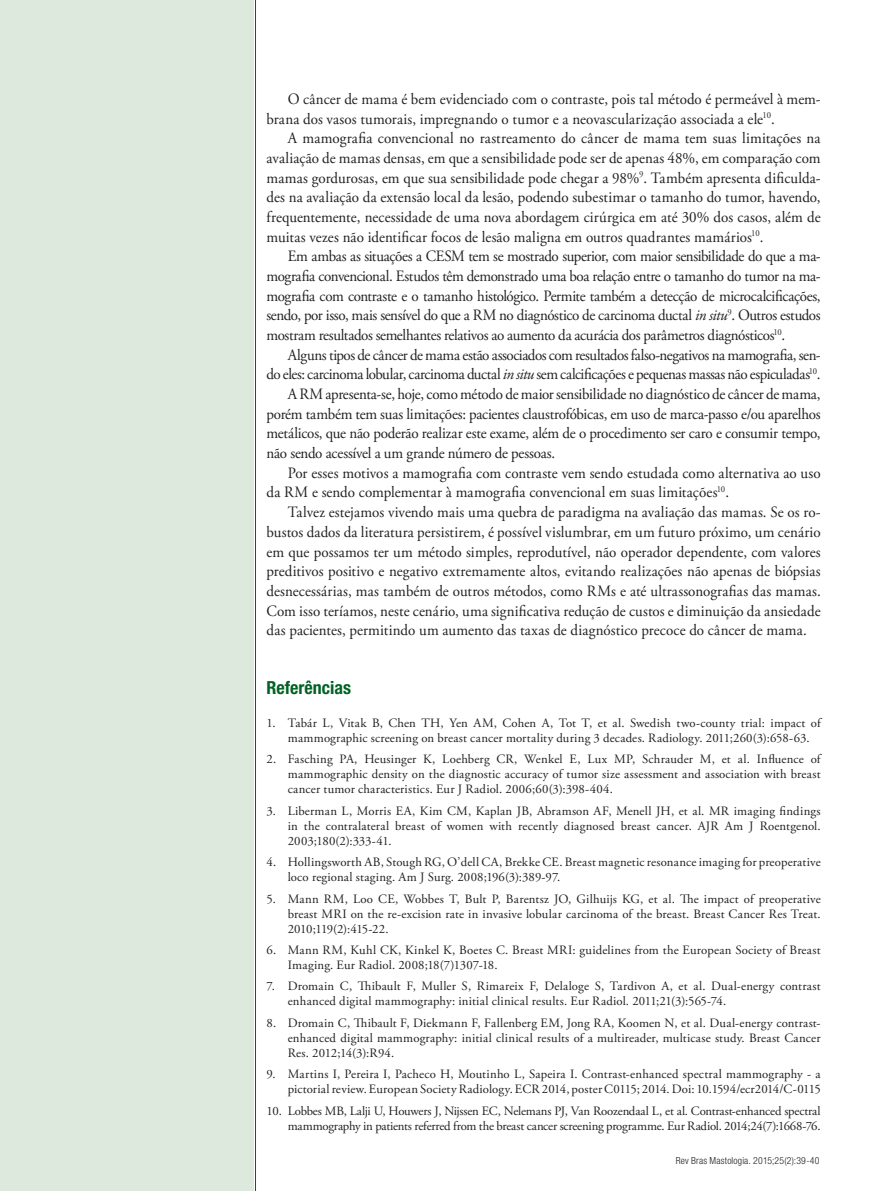
<style>
.page{position:relative;width:893px;height:1191px;background:#fff}
.page>*{position:absolute;margin:0;border:0;box-sizing:border-box;transform-origin:0 0}
.t1{font:700 condensed 18px "Helvetica Neue LT Std";color:#006224}
.t2{font:15.75px/19.6px "Adobe Garamond Pro";color:#231f20;text-align:justify;scale:.95 1}
.t3{font:15.75px "Adobe Garamond Pro";letter-spacing:-.025em;color:#231f20;scale:.95 1}
.t4{font:15.75px "Adobe Garamond Pro";letter-spacing:-.03em;color:#231f20;scale:.95 1}
.t5{font:12.75px/15px "Adobe Garamond Pro";letter-spacing:.01em;color:#231f20}
.t6{font:12.75px/15px "Adobe Garamond Pro";letter-spacing:-.015em;color:#231f20;text-align:right}
.t7{font:300 condensed 9.75px "Helvetica Neue LT Std";letter-spacing:.02em;color:#231f20}
.s1{font-style:italic}
</style>
<div class="page">
<div style="left:0;top:0;width:254px;height:1191px;background:#dee9dd"></div>
<hr style="left:255px;top:0;width:1px;height:1191px;background:#006224">
<p class="t2" style="left:266px;top:90px;width:585px;text-indent:21px">O câncer de mama é bem evidenciado com o contraste, pois tal método é permeável à mem&shy;brana dos vasos tumorais, impregnando o tumor e a neovascularização associada a ele<sup>10</sup>.</p>
<p class="t2" style="left:266px;top:129px;width:585px;text-indent:21px">A mamografia convencional no rastreamento do câncer de mama tem suas limitações na avaliação de mamas densas, em que a sensibilidade pode ser de apenas 48%, em comparação com mamas gordurosas, em que sua sensibilidade pode chegar a 98%<sup>9</sup>. Também apresenta dificulda&shy;des na avaliação da extensão local da lesão, podendo subestimar o tamanho do tumor, havendo, frequentemente, necessidade de uma nova abordagem cirúrgica em até 30% dos casos, além de muitas vezes não identificar focos de lesão maligna em outros quadrantes mamários<sup>10</sup>.</p>
<p class="t2" style="left:266px;top:247px;width:585px;text-indent:21px">Em ambas as situações a CESM tem se mostrado superior, com maior sensibilidade do que a ma&shy;mografia convencional. Estudos têm demonstrado uma boa relação entre o tamanho do tumor na ma&shy;mografia com contraste e o tamanho histológico. Permite também a detecção de microcalcificações, sendo, por isso, mais sensível do que a RM no diagnóstico de carcinoma ductal <span class="s1">in situ</span><sup>9</sup>. Outros estudos mostram resultados semelhantes relativos ao aumento da acurácia dos parâmetros diagnósticos<sup>10</sup>.</p>
<p class="t4" style="left:288px;top:345px;width:562px">Alguns tipos de câncer de mama estão associados com resultados falso-negativos na mamografia, sen-</p>
<p class="t3" style="left:266px;top:365px;width:585px">do eles: carcinoma lobular, carcinoma ductal <span class="s1">in situ</span> sem calcificações e pequenas massas não espiculadas<sup>10</sup>.</p>
<p class="t2" style="left:288px;top:385px;width:562px">A RM apresenta-se, hoje, como método de maior sensibilidade no diagnóstico de câncer de mama,</p>
<p class="t2" style="left:266px;top:404px;width:585px">porém também tem suas limitações: pacientes claustrofóbicas, em uso de marca-passo e/ou aparelhos</p>
<p class="t2" style="left:266px;top:424px;width:585px">metálicos, que não poderão realizar este exame, além de o procedimento ser caro e consumir tempo,</p>
<p class="t2" style="left:266px;top:444px;width:305px">não sendo acessível a um grande número de pessoas.</p>
<p class="t2" style="left:288px;top:463px;width:562px">Por esses motivos a mamografia com contraste vem sendo estudada como alternativa ao uso</p>
<p class="t2" style="left:266px;top:483px;width:488px">da RM e sendo complementar à mamografia convencional em suas limitações<sup>10</sup>.</p>
<p class="t2" style="left:288px;top:503px;width:562px">Talvez estejamos vivendo mais uma quebra de paradigma na avaliação das mamas. Se os ro-</p>
<p class="t2" style="left:266px;top:522px;width:585px">bustos dados da literatura persistirem, é possível vislumbrar, em um futuro próximo, um cenário</p>
<p class="t2" style="left:266px;top:542px;width:585px">em que possamos ter um método simples, reprodutível, não operador dependente, com valores</p>
<p class="t2" style="left:266px;top:562px;width:585px">preditivos positivo e negativo extremamente altos, evitando realizações não apenas de biópsias</p>
<p class="t2" style="left:266px;top:581px;width:585px">desnecessárias, mas também de outros métodos, como RMs e até ultrassonografias das mamas.</p>
<p class="t2" style="left:266px;top:601px;width:585px">Com isso teríamos, neste cenário, uma significativa redução de custos e diminuição da ansiedade</p>
<p class="t2" style="left:266px;top:621px;width:570px">das pacientes, permitindo um aumento das taxas de diagnóstico precoce do câncer de mama.</p>
<p class="t1" style="left:266px;top:677px;width:86px">Referências</p>
<p class="t5" style="left:288px;top:716px;width:534px;text-indent:-21px">1. Tabár L, Vitak B, Chen TH, Yen AM, Cohen A, Tot T, et al. Swedish two-county trial: impact of mammographic screening on breast cancer mortality during 3 decades. Radiology. 2011;260(3):658-63.</p>
<p class="t5" style="left:288px;top:752px;width:534px;text-align:justify;text-indent:-21px">2. Fasching PA, Heusinger K, Loehberg CR, Wenkel E, Lux MP, Schrauder M, et al. Influence of mammographic density on the diagnostic accuracy of tumor size assessment and association with breast cancer tumor characteristics. Eur J Radiol. 2006;60(3):398-404.</p>
<p class="t5" style="left:288px;top:803px;width:534px;text-align:justify;text-indent:-21px">3. Liberman L, Morris EA, Kim CM, Kaplan JB, Abramson AF, Menell JH, et al. MR imaging findings in the contralateral breast of women with recently diagnosed breast cancer. AJR Am J Roentgenol.<br>2003;180(2):333-41.</p>
<p class="t5" style="left:288px;top:855px;width:534px;text-indent:-21px">4. Hollingsworth AB, Stough RG, O’dell CA, Brekke CE. Breast magnetic resonance imaging for preoperative loco regional staging. Am J Surg. 2008;196(3):389-97.</p>
<p class="t5" style="left:288px;top:891px;width:534px;text-align:justify;text-indent:-21px">5. Mann RM, Loo CE, Wobbes T, Bult P, Barentsz JO, Gilhuijs KG, et al. The impact of preoperative breast MRI on the re-excision rate in invasive lobular carcinoma of the breast. Breast Cancer Res Treat.<br>2010;119(2):415-22.</p>
<p class="t5" style="left:288px;top:943px;width:534px;text-indent:-21px">6. Mann RM, Kuhl CK, Kinkel K, Boetes C. Breast MRI: guidelines from the European Society of Breast<br>Imaging. Eur Radiol. 2008;18(7)1307-18.</p>
<p class="t5" style="left:288px;top:979px;width:534px;text-indent:-21px">7. Dromain C, Thibault F, Muller S, Rimareix F, Delaloge S, Tardivon A, et al. Dual-energy contrast enhanced digital mammography: initial clinical results. Eur Radiol. 2011;21(3):565-74.</p>
<p class="t5" style="left:288px;top:1015px;width:534px;text-align:justify;text-indent:-21px">8. Dromain C, Thibault F, Diekmann F, Fallenberg EM, Jong RA, Koomen N, et al. Dual-energy contrast&shy;enhanced digital mammography: initial clinical results of a multireader, multicase study. Breast Cancer Res. 2012;14(3):R94.</p>
<p class="t5" style="left:266px;top:1067px;width:556px;text-align:right">9. Martins I, Pereira I, Pacheco H, Moutinho L, Sapeira I. Contrast-enhanced spectral mammography - a pictorial review. European Society Radiology. ECR 2014, poster C0115; 2014. Doi: 10.1594/ecr2014/C-0115</p>
<p class="t6" style="left:266px;top:1103px;width:556px">10. Lobbes MB, Lalji U, Houwers J, Nijssen EC, Nelemans PJ, Van Roozendaal L, et al. Contrast-enhanced spectral mammography in patients referred from the breast cancer screening programme. Eur Radiol. 2014;24(7):1668-76.</p>
<p class="t7" style="left:676px;top:1155px;width:145px">Rev Bras Mastologia. 2015;25(2):39-40</p>
</div>
